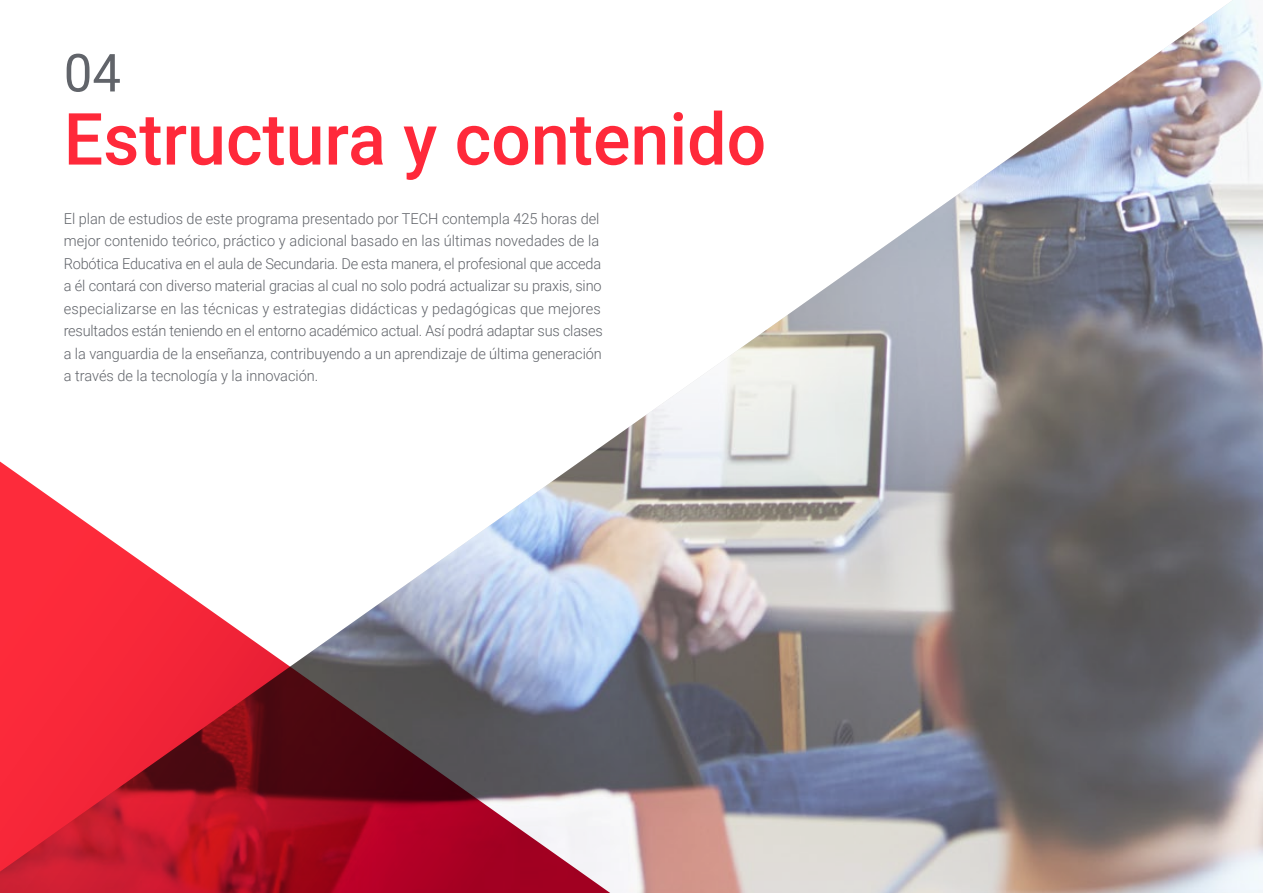
<style>
.page{position:relative;width:1263px;height:893px;background:#fff}
.page>*{position:absolute;margin:0;border:0;box-sizing:border-box;transform-origin:0 0}
.t1{font:500 72px "Roboto";color:#ff293a}
.t2{font:52.5px "Roboto";color:#61646a}
.t3{font:300 15px/22.5px "Roboto";letter-spacing:-.005em;color:#61646a}
</style>
<div class="page">
<img style="left:602px;top:0;width:661px;height:893px">
<svg style="left:0;top:446px;width:640px;height:447px"></svg>
<h2 class="t2" style="left:64px;top:36px;width:59px">04</h2>
<h1 class="t1" style="left:64px;top:89px;width:704px">Estructura y contenido</h1>
<p class="t3" style="left:64px;top:207px;width:540px">El plan de estudios de este programa presentado por TECH contempla 425 horas del mejor contenido teórico, práctico y adicional basado en las últimas novedades de la Robótica Educativa en el aula de Secundaria. De esta manera, el profesional que acceda a él contará con diverso material gracias al cual no solo podrá actualizar su praxis, sino especializarse en las técnicas y estrategias didácticas y pedagógicas que mejores resultados están teniendo en el entorno académico actual. Así podrá adaptar sus clases a la vanguardia de la enseñanza, contribuyendo a un aprendizaje de última generación a través de la tecnología y la innovación.</p>
</div>
